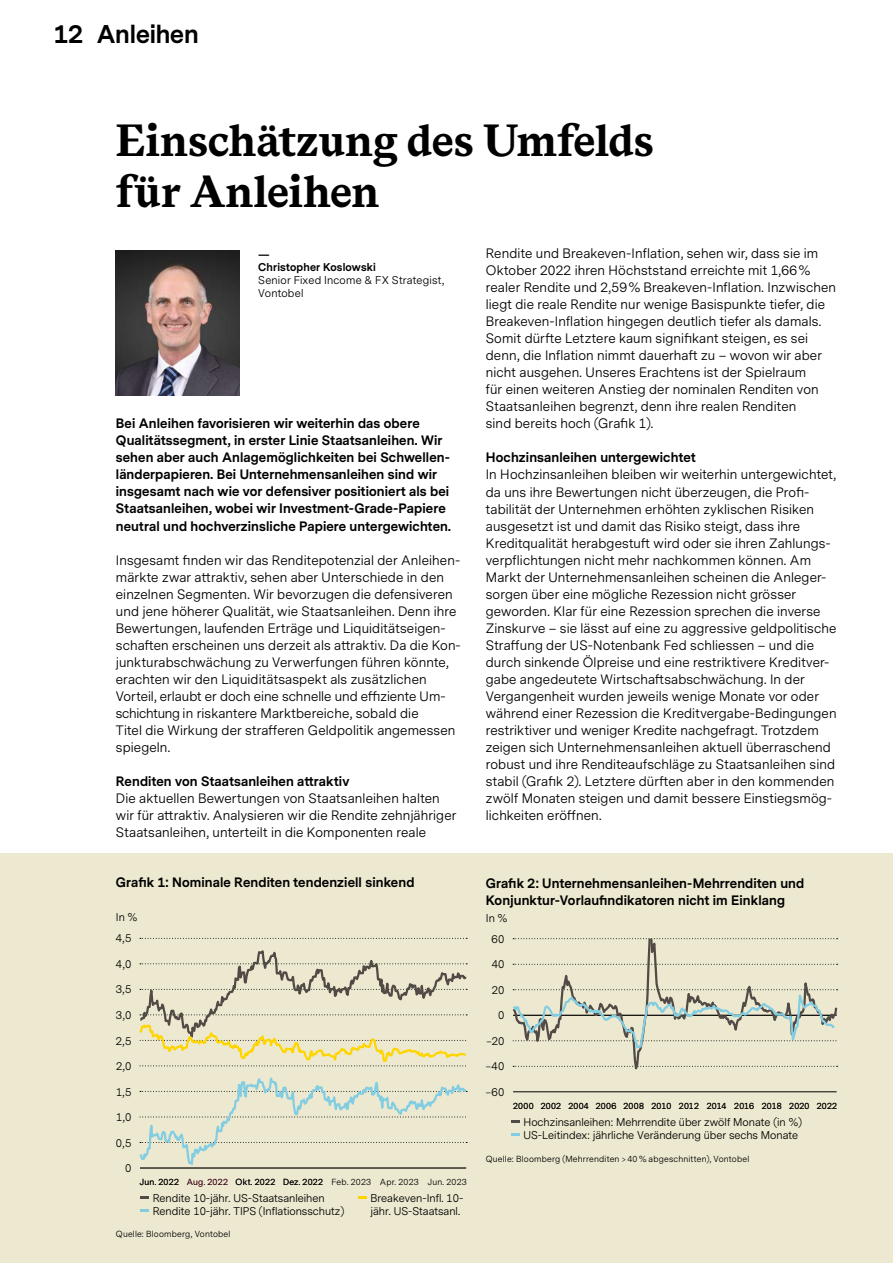
<style>
.page{position:relative;width:893px;height:1263px;background:#fff}
.page>*{position:absolute;margin:0;border:0;box-sizing:border-box;transform-origin:0 0}
.t1{font:700 42px/51px "Vontobel Serif";letter-spacing:-.005em;color:#000}
.t2{font:700 24px "Vontobel Sans";letter-spacing:-.005em;color:#000}
.t3{font:12.75px/17px "Vontobel Sans";letter-spacing:.01em;color:#000}
.t4{font:700 12.75px/17px "Vontobel Sans";letter-spacing:.01em;color:#000}
.t5{font:10.5px/12.8px "Vontobel Sans";color:#000}
.t6{font:10.5px/12.8px "Vontobel Sans";letter-spacing:.02em;color:#000}
.t7{font:700 10.5px/12.8px "Vontobel Sans";letter-spacing:.015em;color:#000}
.t8{font:8.25px "Vontobel Sans";letter-spacing:.025em;color:#000}
.s1{color:#e75882}
</style>
<div class="page">
<div style="left:0;top:854px;width:893px;height:409px;background:#ede9d0"></div>
<img style="left:116px;top:250px;width:123px;height:145px">
<svg style="left:140px;top:1197px;width:8px;height:2px"></svg>
<svg style="left:140px;top:1209px;width:8px;height:2px"></svg>
<svg style="left:358px;top:1197px;width:8px;height:2px"></svg>
<svg style="left:139px;top:938px;width:329px;height:231px"></svg>
<hr style="left:513px;top:1091px;width:324px;height:1px;background:#000">
<svg style="left:511px;top:1120px;width:8px;height:2px"></svg>
<svg style="left:511px;top:1133px;width:8px;height:2px"></svg>
<svg style="left:512px;top:938px;width:326px;height:132px"></svg>
<h2 class="t2" style="left:54px;top:17px;width:146px">12 Anleihen</h2>
<h1 class="t1" style="left:116px;top:117px;width:539px">Einschätzung des Umfelds für Anleihen</h1>
<p class="t7" style="left:258px;top:248px;width:119px">—<br>Christopher Koslowski</p>
<p class="t6" style="left:258px;top:274px;width:187px">Senior Fixed Income &amp; FX Strategist,<br>Vontobel</p>
<p class="t4" style="left:116px;top:416px;width:337px">Bei Anleihen favorisieren wir weiterhin das obere Qualitätssegment, in erster Linie Staatsanleihen. Wir sehen aber auch Anlagemöglichkeiten bei Schwellen&shy;länderpapieren. Bei Unternehmensanleihen sind wir insgesamt nach wie vor defensiver positioniert als bei Staatsanleihen, wobei wir Investment-Grade-Papiere neutral und hochverzinsliche Papiere untergewichten.</p>
<p class="t3" style="left:116px;top:552px;width:346px">Insgesamt finden wir das Renditepotenzial der Anleihen&shy;märkte zwar attraktiv, sehen aber Unterschiede in den einzelnen Segmenten. Wir bevorzugen die defensiveren und jene höherer Qualität, wie Staatsanleihen. Denn ihre Bewertungen, laufenden Erträge und Liquiditätseigen&shy;schaften erscheinen uns derzeit als attraktiv. Da die Kon&shy;junkturabschwächung zu Verwerfungen führen könnte, erachten wir den Liquiditätsaspekt als zusätzlichen Vorteil, erlaubt er doch eine schnelle und effiziente Um-- schichtung in riskantere Marktbereiche, sobald die<br>Titel die Wirkung der strafferen Geldpolitik angemessen spiegeln.</p>
<p class="t4" style="left:116px;top:773px;width:235px">Renditen von Staatsanleihen attraktiv</p>
<p class="t3" style="left:116px;top:790px;width:342px">Die aktuellen Bewertungen von Staatsanleihen halten wir für attraktiv. Analysieren wir die Rendite zehnjähriger<br>Staatsanleihen, unterteilt in die Komponenten reale</p>
<p class="t4" style="left:116px;top:874px;width:300px">Grafik 1: Nominale Renditen tendenziell sinkend</p>
<p class="t5" style="left:116px;top:911px;width:23px">In %</p>
<p class="t5" style="left:116px;top:932px;width:17px">4,5</p>
<p class="t5" style="left:116px;top:958px;width:17px">4,0</p>
<p class="t5" style="left:116px;top:983px;width:17px">3,5</p>
<p class="t5" style="left:116px;top:1009px;width:17px">3,0</p>
<p class="t5" style="left:116px;top:1034px;width:17px">2,5</p>
<p class="t5" style="left:116px;top:1060px;width:17px">2,0</p>
<p class="t5" style="left:116px;top:1086px;width:17px">1,5</p>
<p class="t5" style="left:116px;top:1111px;width:17px">1,0</p>
<p class="t5" style="left:116px;top:1137px;width:17px">0,5</p>
<p class="t5" style="left:125px;top:1162px;width:8px">0</p>
<p class="t8" style="left:140px;top:1176px;width:328px">Jun. 2022 <span class="s1">Aug. 2022</span> Okt. 2022 Dez. 2022 Feb. 2023 Apr. 2023 Jun. 2023</p>
<p class="t5" style="left:153px;top:1192px;width:193px">Rendite 10-jähr. US-Staatsanleihen<br>Rendite 10-jähr. TIPS (Inflationsschutz)</p>
<p class="t5" style="left:370px;top:1192px;width:94px">Breakeven-Infl. 10- jähr. US-Staatsanl.</p>
<p class="t8" style="left:116px;top:1229px;width:116px">Quelle: Bloomberg, Vontobel</p>
<p class="t3" style="left:486px;top:246px;width:352px">Rendite und Breakeven-Inflation, sehen wir, dass sie im Oktober 2022 ihren Höchststand erreichte mit 1,66% realer Rendite und 2,59% Breakeven-Inflation. Inzwischen liegt die reale Rendite nur wenige Basispunkte tiefer, die Breakeven-Inflation hingegen deutlich tiefer als damals.<br>Somit dürfte Letztere kaum signifikant steigen, es sei denn, die Inflation nimmt dauerhaft zu – wovon wir aber nicht ausgehen. Unseres Erachtens ist der Spielraum<br>für einen weiteren Anstieg der nominalen Renditen von Staatsanleihen begrenzt, denn ihre realen Renditen<br>sind bereits hoch (Grafik 1).</p>
<p class="t4" style="left:486px;top:450px;width:211px">Hochzinsanleihen untergewichtet</p>
<p class="t3" style="left:486px;top:467px;width:352px">In Hochzinsanleihen bleiben wir weiterhin untergewichtet, da uns ihre Bewertungen nicht überzeugen, die Profi&shy;tabilität der Unternehmen erhöhten zyklischen Risiken ausgesetzt ist und damit das Risiko steigt, dass ihre Kreditqualität herabgestuft wird oder sie ihren Zahlungs-- verpflichtungen nicht mehr nachkommen können. Am Markt der Unternehmensanleihen scheinen die Anleger&shy;sorgen über eine mögliche Rezession nicht grösser geworden. Klar für eine Rezession sprechen die inverse Zinskurve – sie lässt auf eine zu aggressive geldpolitische Straffung der US-Notenbank Fed schliessen – und die durch sinkende Ölpreise und eine restriktivere Kreditver&shy;gabe angedeutete Wirtschaftsabschwächung. In der Vergangenheit wurden jeweils wenige Monate vor oder während einer Rezession die Kreditvergabe-Bedingungen restriktiver und weniger Kredite nachgefragt. Trotzdem zeigen sich Unternehmensanleihen aktuell überraschend robust und ihre Renditeaufschläge zu Staatsanleihen sind stabil (Grafik 2). Letztere dürften aber in den kommenden zwölf Monaten steigen und damit bessere Einstiegsmög&shy;lichkeiten eröffnen.</p>
<p class="t4" style="left:486px;top:875px;width:320px">Grafik 2: Unternehmensanleihen-Mehrrenditen und<br>Konjunktur-Vorlaufindikatoren nicht im Einklang</p>
<p class="t5" style="left:492px;top:933px;width:14px">60</p>
<p class="t5" style="left:492px;top:958px;width:14px">40</p>
<p class="t5" style="left:492px;top:984px;width:14px">20</p>
<p class="t5" style="left:498px;top:1009px;width:8px">0</p>
<p class="t5" style="left:487px;top:1035px;width:19px">−20</p>
<p class="t5" style="left:486px;top:1060px;width:20px">−40</p>
<p class="t5" style="left:486px;top:1086px;width:20px">−60</p>
<p class="t5" style="left:486px;top:912px;width:23px">In %</p>
<p class="t8" style="left:513px;top:1100px;width:326px">2000 2002 2004 2006 2008 2010 2012 2014 2016 2018 2020 2022</p>
<p class="t5" style="left:523px;top:1116px;width:280px">Hochzinsanleihen: Mehrrendite über zwölf Monate (in %)<br>US-Leitindex: jährliche Veränderung über sechs Monate</p>
<p class="t8" style="left:486px;top:1153px;width:265px">Quelle: Bloomberg (Mehrrenditen &gt; 40 % abgeschnitten), Vontobel</p>
</div>
